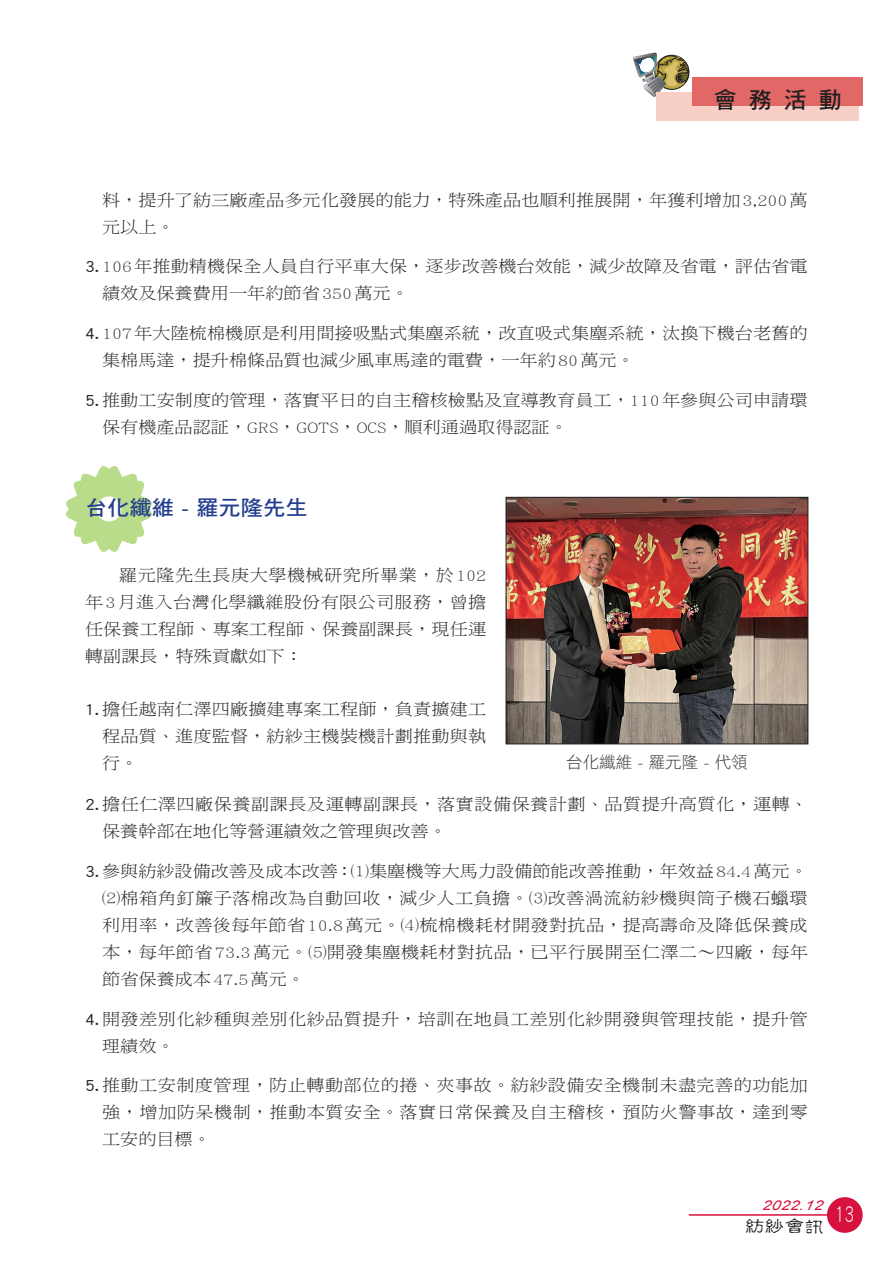
<style>
.page{position:relative;width:893px;height:1263px;background:#fff}
.page>*{position:absolute;margin:0;border:0;box-sizing:border-box;transform-origin:0 0}
.t1{font:23.1px "DF Hei Std W7";color:#231f20}
.大標{font:21px "DF Hei Std W7";color:#253f8e;scale:1.06 1}
.小標{font:16.5px/27px "DF Ming Std W3";letter-spacing:.005em;color:#231f20;scale:1.1 1}
.小標-2{font:16.5px/27px "DF Ming Std W3";letter-spacing:.025em;color:#231f20;scale:1.1 1}
.內文{font:16.5px/27px "DF Ming Std W3";letter-spacing:.005em;color:#231f20;text-align:justify;scale:1.1 1}
.表{font:16.5px "DF Hei Std W3";color:#413f3f}
.t2{font:16.5px "DF Gu Yin Std W5";color:#231f20;scale:1.2 1}
.t3{font:italic 13.5px "Arial";color:#d7123e;scale:1.2 1}
.s1{font-family:"DF Hei Std W5"}
</style>
<div class="page">
<svg style="left:66px;top:466px;width:86px;height:86px"></svg>
<div style="left:96px;top:496px;width:25px;height:25px;background:#fff;border-radius:50%"></div>
<img style="left:508px;top:499px;width:298px;height:243px">
<div style="left:506px;top:497px;width:302px;height:247px;border:1px solid #231f20"></div>
<hr style="left:689px;top:1214px;width:143px;height:2px;background:#d7123e">
<div style="left:828px;top:1198px;width:34px;height:34px;background:#d7123e;border-radius:50%"></div>
<div style="left:827px;top:1197px;width:36px;height:36px;border:2px solid #d7123e;border-radius:50%"></div>
<svg style="left:633px;top:52px;width:56px;height:45px"></svg>
<div style="left:656px;top:92px;width:203px;height:29px;background:#f7cfc7"></div>
<div style="left:692px;top:77px;width:171px;height:29px;background:#e26867"></div>
<h1 class="t1" style="left:714px;top:87px;width:129px">會 務 活 動</h1>
<p class="小標" style="left:102px;top:186px;width:643px">料，提升了紡三廠產品多元化發展的能力，特殊產品也順利推展開，年獲利增加3,200萬元以上。</p>
<p class="小標" style="left:102px;top:253px;width:643px;text-indent:-17px"><span class="s1">3.</span> 106年推動精機保全人員自行平車大保，逐步改善機台效能，減少故障及省電，評估省電績效及保養費用一年約節省350萬元。</p>
<p class="小標" style="left:102px;top:319px;width:643px;text-indent:-17px"><span class="s1">4.</span> 107年大陸梳棉機原是利用間接吸點式集塵系統，改直吸式集塵系統，汰換下機台老舊的集棉馬達，提升棉條品質也減少風車馬達的電費，一年約80萬元。</p>
<p class="小標" style="left:102px;top:386px;width:643px;text-indent:-17px"><span class="s1">5.</span> 推動工安制度的管理，落實平日的自主稽核檢點及宣導教育員工，110年參與公司申請環保有機產品認証，GRS，GOTS，OCS，順利通過取得認証。</p>
<p class="大標" style="left:85px;top:496px;width:211px">台化纖維 - 羅元隆先生</p>
<p class="內文" style="left:85px;top:561px;width:366px;text-indent:34px">羅元隆先生長庚大學機械研究所畢業，於102年3月進入台灣化學纖維股份有限公司服務，曾擔任保養工程師、專案工程師、保養副課長，現任運轉副課長，特殊貢獻如下：</p>
<p class="小標" style="left:102px;top:695px;width:351px;text-align:justify;text-indent:-17px"><span class="s1">1.</span> 擔任越南仁澤四廠擴建專案工程師，負責擴建工程品質、進度監督，紡紗主機裝機計劃推動與執行。</p>
<p class="表" style="left:566px;top:753px;width:183px">台化纖維 - 羅元隆 - 代領</p>
<p class="小標-2" style="left:102px;top:790px;width:643px;text-indent:-17px"><span class="s1">2.</span> 擔任仁澤四廠保養副課長及運轉副課長，落實設備保養計劃、品質提升高質化，運轉、保養幹部在地化等營運績效之管理與改善。</p>
<p class="小標" style="left:102px;top:857px;width:643px;text-align:justify;text-indent:-17px"><span class="s1">3.</span> 參與紡紗設備改善及成本改善：⑴集塵機等大馬力設備節能改善推動，年效益84.4萬元。⑵棉箱角釘簾子落棉改為自動回收，減少人工負擔。⑶改善渦流紡紗機與筒子機石蠟環利用率，改善後每年節省10.8萬元。⑷梳棉機耗材開發對抗品，提高壽命及降低保養成本，每年節省73.3萬元。⑸開發集塵機耗材對抗品，已平行展開至仁澤二～四廠，每年節省保養成本47.5萬元。</p>
<p class="小標-2" style="left:102px;top:1005px;width:643px;text-indent:-17px"><span class="s1">4.</span> 開發差別化紗種與差別化紗品質提升，培訓在地員工差別化紗開發與管理技能，提升管理績效。</p>
<p class="小標" style="left:102px;top:1071px;width:643px;text-align:justify;text-indent:-17px"><span class="s1">5.</span> 推動工安制度管理，防止轉動部位的捲、夾事故。紡紗設備安全機制未盡完善的功能加強，增加防呆機制，推動本質安全。落實日常保養及自主稽核，預防火警事故，達到零工安的目標。</p>
<p class="t3" style="left:762px;top:1197px;width:55px">2022.12</p>
<p class="t2" style="left:745px;top:1217px;width:92px">紡紗會訊 <sup>13</sup></p>
</div>
